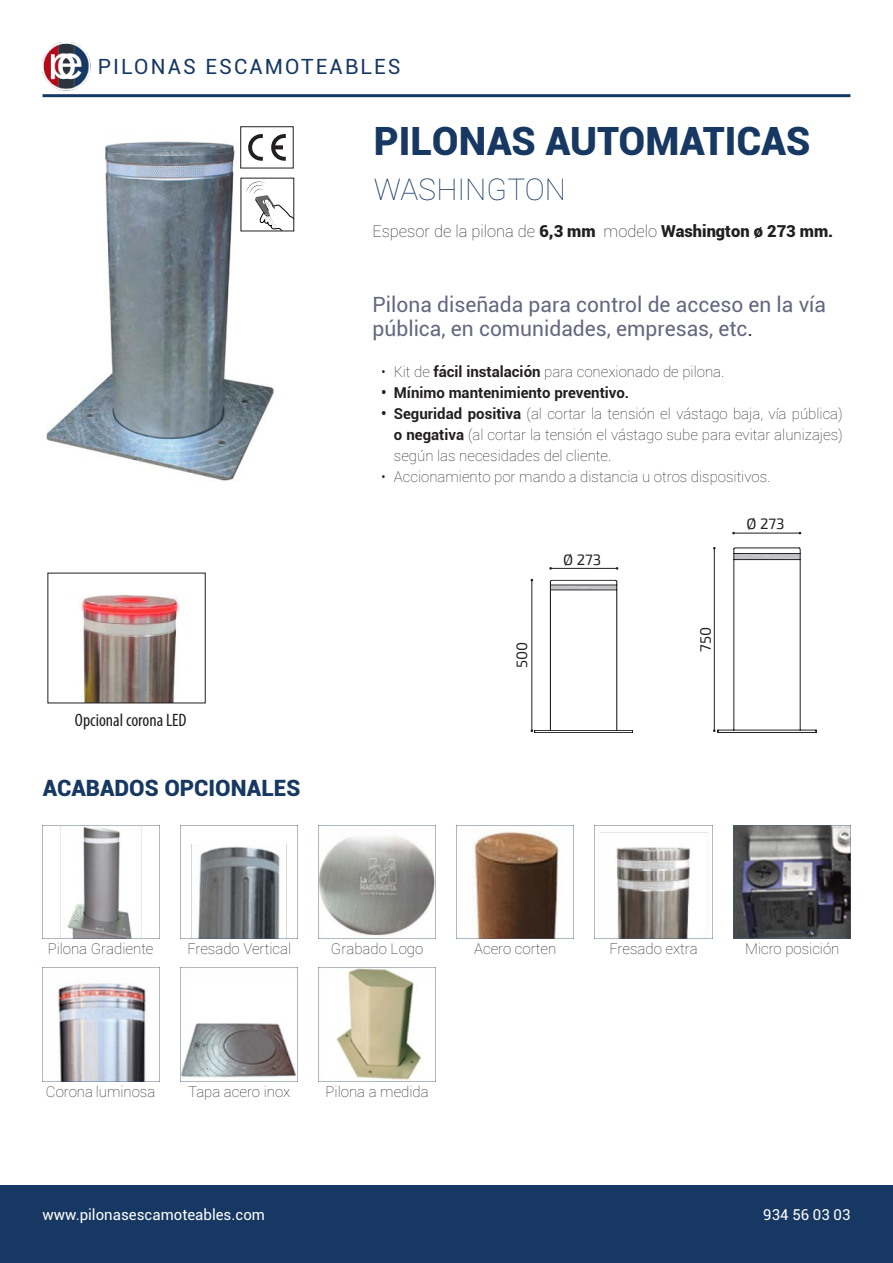
<style>
.page{position:relative;width:893px;height:1263px;background:#fff}
.page>*{position:absolute;margin:0;border:0;box-sizing:border-box;transform-origin:0 0}
.t1{font:900 39px "Roboto";color:#163862}
.t2{font:100 30px "Roboto";color:#163862}
.t3{font:900 22.5px "Roboto";color:#163862}
.Nombre_-_Copia{font:21px/24px "Roboto";color:#64677f}
.t4{font:21px "Roboto";letter-spacing:.1em;color:#163862}
.t5{font:condensed 18px "Myriad Pro";color:#231f20}
.t6{font:100 16.5px "Roboto";color:#231f20}
.t7{font:15.15px "Exo 2";color:#231f20}
.t8{font:100 15px/21px "Roboto";color:#231f20;text-align:justify}
.t9{font:15px "Roboto";color:#fff}
.t10{font:700 15px "Roboto";color:#231f20}
.s1{font-weight:900}
.s2{color:#313437}
.s3{font-weight:700}
</style>
<div class="page">
<img style="left:43px;top:43px;width:47px;height:47px">
<hr style="left:43px;top:94px;width:807px;height:3px;background:#163862">
<div style="left:0;top:1185px;width:893px;height:78px;background:#163862"></div>
<img style="left:46px;top:141px;width:242px;height:340px">
<svg style="left:270px;top:134px;width:16px;height:27px"></svg>
<svg style="left:247px;top:134px;width:16px;height:27px"></svg>
<div style="left:240px;top:126px;width:54px;height:42px;border:1px solid #231f20"></div>
<div style="left:241px;top:178px;width:53px;height:53px;background:#fff"></div>
<svg style="left:246px;top:181px;width:46px;height:48px"></svg>
<img style="left:80px;top:594px;width:99px;height:107px">
<div style="left:47px;top:573px;width:159px;height:130px;border:1px solid #231f20"></div>
<img style="left:319px;top:968px;width:117px;height:113px">
<img style="left:42px;top:968px;width:104px;height:113px">
<img style="left:734px;top:825px;width:117px;height:114px">
<img style="left:595px;top:825px;width:118px;height:114px">
<img style="left:181px;top:825px;width:117px;height:114px">
<img style="left:319px;top:825px;width:117px;height:114px">
<img style="left:42px;top:825px;width:117px;height:114px">
<img style="left:457px;top:825px;width:117px;height:114px">
<img style="left:181px;top:968px;width:117px;height:113px">
<svg style="left:531px;top:579px;width:102px;height:154px"></svg>
<hr style="left:551px;top:568px;width:66px;height:1px;background:#231f20">
<hr style="left:733px;top:533px;width:67px;height:1px;background:#231f20">
<svg style="left:713px;top:547px;width:103px;height:186px"></svg>
<h3 class="t4" style="left:98px;top:52px;width:304px">PILONAS ESCAMOTEABLES</h3>
<p class="t1" style="left:374px;top:114px;width:438px">PILONAS AUTOMATICAS</p>
<p class="t2" style="left:374px;top:169px;width:194px">WASHINGTON</p>
<p class="t6" style="left:373px;top:220px;width:462px">Espesor de la pilona de <span class="s1">6,3 mm</span> modelo <span class="s1">Washington ø 273 mm.</span></p>
<p class="Nombre_-_Copia" style="left:373px;top:292px;width:455px">Pilona diseñada para control de acceso en la vía pública, en comunidades, empresas, etc<span class="s2">.</span></p>
<p class="t8" style="left:381px;top:361px;width:345px">• Kit de <span class="s3">fácil instalación</span> para conexionado de pilona.</p>
<p class="t10" style="left:381px;top:382px;width:250px">• Mínimo mantenimiento preventivo.</p>
<p class="t8" style="left:394px;top:403px;width:450px;text-indent:-13px"><span class="s3">• Seguridad positiva</span> (al cortar la tensión el vástago baja, vía pública) <span class="s3">o negativa</span> (al cortar la tensión el vástago sube para evitar alunizajes) según las necesidades del cliente.</p>
<p class="t8" style="left:381px;top:466px;width:391px">• Accionamiento por mando a distancia u otros dispositivos.</p>
<p class="t5" style="left:75px;top:709px;width:113px">Opcional corona LED</p>
<p class="t3" style="left:43px;top:772px;width:259px">ACABADOS OPCIONALES</p>
<p class="t7" style="left:513px;top:668px;width:28px;rotate:-90deg">500</p>
<p class="t7" style="left:563px;top:551px;width:40px">Ø 273</p>
<p class="t7" style="left:747px;top:515px;width:40px">Ø 273</p>
<p class="t7" style="left:697px;top:652px;width:26px;rotate:-90deg">750</p>
<p class="t8" style="left:48px;top:937px;width:107px">Pilona Gradiente</p>
<p class="t8" style="left:187px;top:937px;width:105px">Fresado Vertical</p>
<p class="t8" style="left:331px;top:937px;width:94px">Grabado Logo</p>
<p class="t8" style="left:474px;top:937px;width:84px">Acero corten</p>
<p class="t8" style="left:610px;top:937px;width:90px">Fresado extra</p>
<p class="t8" style="left:745px;top:937px;width:96px">Micro posición</p>
<p class="t8" style="left:46px;top:1081px;width:111px">Corona luminosa</p>
<p class="t8" style="left:188px;top:1081px;width:104px">Tapa acero inox</p>
<p class="t8" style="left:326px;top:1081px;width:105px">Pilona a medida</p>
<p class="t9" style="left:43px;top:1204px;width:224px">www.pilonasescamoteables.com</p>
<p class="t9" style="left:763px;top:1204px;width:89px">934 56 03 03</p>
</div>
